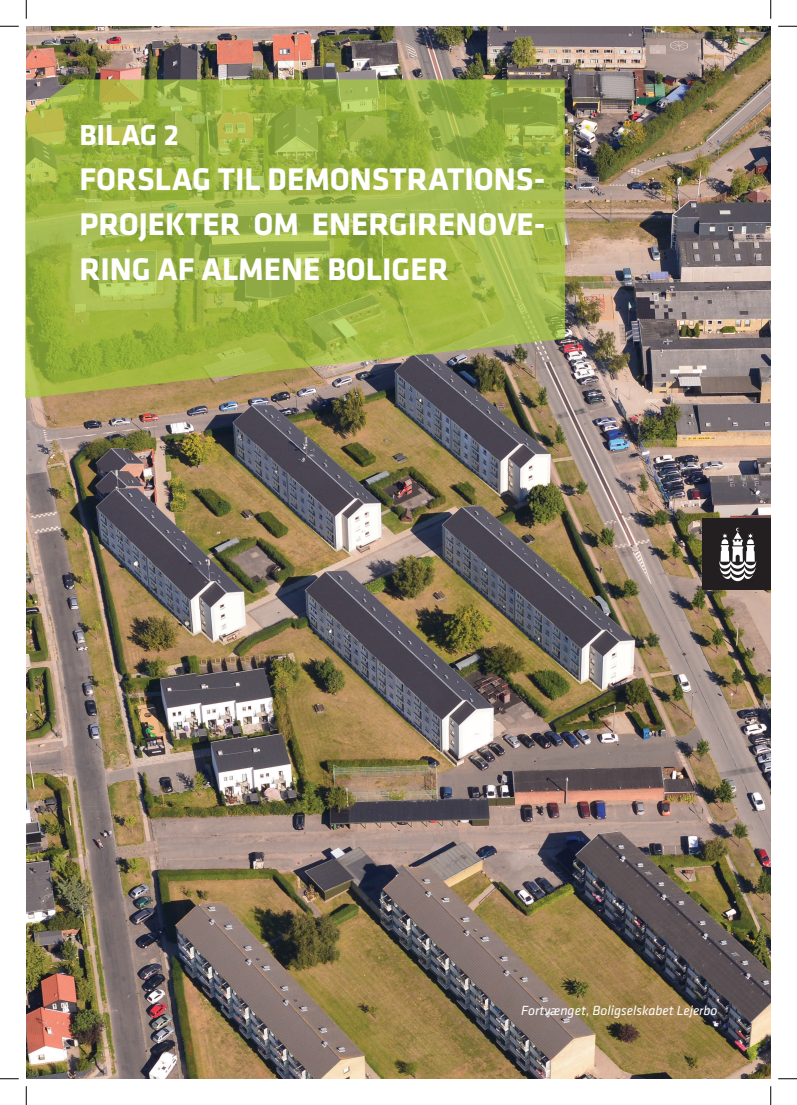
<style>
.page{position:relative;width:797px;height:1105px;background:#fff}
.page>*{position:absolute;margin:0;border:0;box-sizing:border-box;transform-origin:0 0}
.t1{font:700 32.5px/45px "Klavika";color:#fff;text-align:justify}
.t2{font:700 30px "Klavika";color:#fff}
.t3{font:italic 13.75px "Klavika";color:#fff}
</style>
<div class="page">
<img style="left:26px;top:26px;width:744px;height:1053px">
<svg style="left:26px;top:79px;width:539px;height:320px;background:#9bae48"></svg>
<div style="left:702px;top:519px;width:68px;height:71px;background:#231f20"></div>
<svg style="left:719px;top:528px;width:37px;height:53px"></svg>
<svg style="left:0;top:25px;width:19px;height:2px"></svg>
<svg style="left:778px;top:25px;width:19px;height:2px"></svg>
<svg style="left:0;top:1078px;width:19px;height:1px"></svg>
<svg style="left:778px;top:1078px;width:19px;height:1px"></svg>
<svg style="left:25px;top:0;width:2px;height:19px"></svg>
<svg style="left:25px;top:1086px;width:2px;height:19px"></svg>
<svg style="left:770px;top:0;width:1px;height:19px"></svg>
<svg style="left:770px;top:1086px;width:1px;height:19px"></svg>
<p class="t2" style="left:79px;top:119px;width:101px">BILAG 2</p>
<p class="t1" style="left:79px;top:157px;width:467px">FORSLAG TIL DEMONSTRATIONS-PROJEKTER OM ENERGIRENOVE-RING AF ALMENE BOLIGER</p>
<p class="t3" style="left:521px;top:1005px;width:198px">Fortvænget, Boligselskabet Lejerbo</p>
</div>
